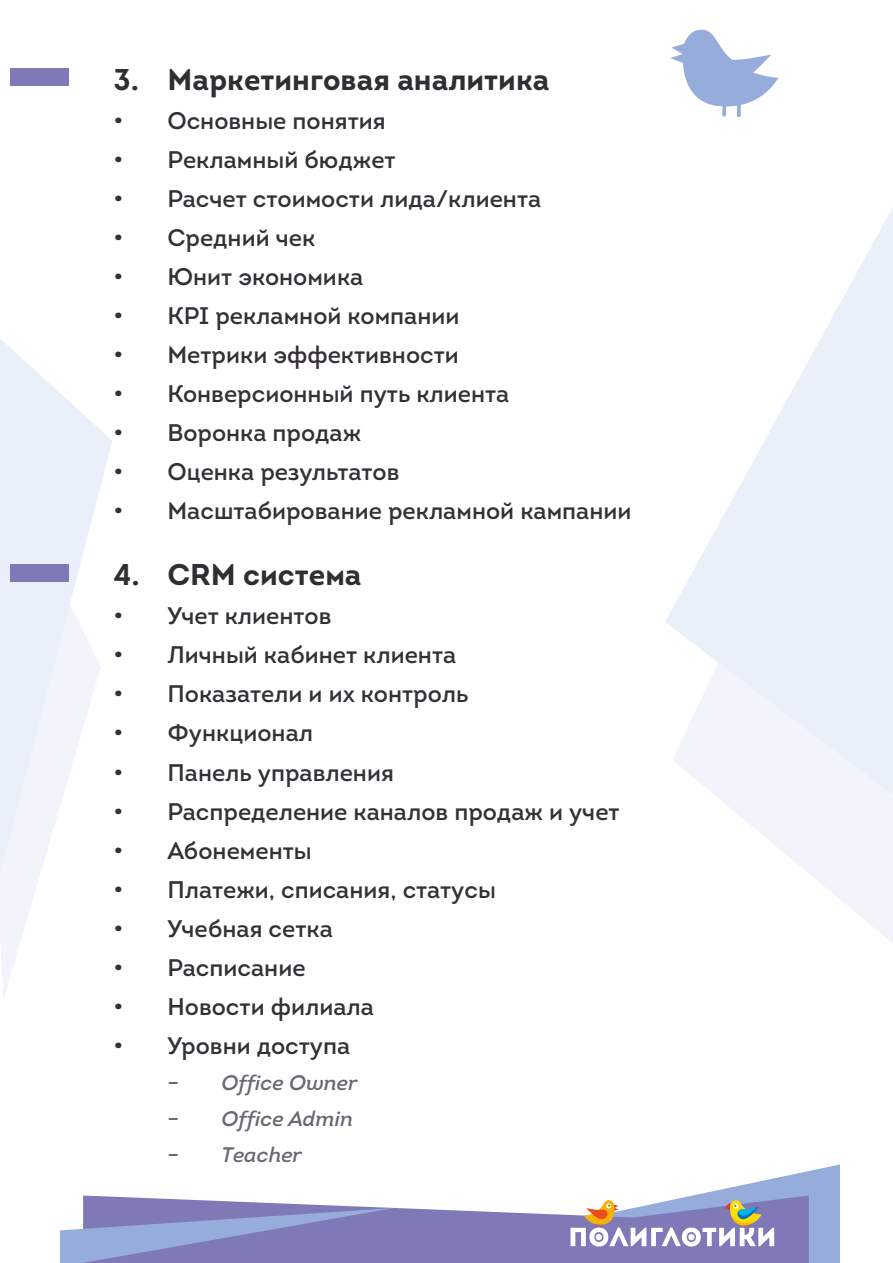
<style>
.page{position:relative;width:893px;height:1263px;background:#fff}
.page>*{position:absolute;margin:0;border:0;box-sizing:border-box;transform-origin:0 0}
.t1{font:700 30px "Intro";color:#312e33}
.t2{font:24px "Intro";color:#343036}
.t3{font:italic 21px "Intro";color:#6b6671}
</style>
<div class="page">
<svg style="left:83px;top:1195px;width:487px;height:68px;fill:#7f79b8"></svg>
<svg style="left:60px;top:1208px;width:334px;height:55px;background:#8a8dc5"></svg>
<svg style="left:570px;top:1164px;width:270px;height:99px"></svg>
<svg style="left:737px;top:98px;width:4px;height:19px"></svg>
<svg style="left:722px;top:97px;width:4px;height:19px"></svg>
<svg style="left:670px;top:29px;width:108px;height:79px"></svg>
<div style="left:695px;top:43px;width:8px;height:8px;background:#96acda;border-radius:50%"></div>
<svg style="left:672px;top:244px;width:221px;height:699px;fill:#f1f5fb"></svg>
<svg style="left:0;top:339px;width:112px;height:144px"></svg>
<svg style="left:0;top:399px;width:101px;height:598px;fill:#f1f5fb"></svg>
<div style="left:10px;top:68px;width:59px;height:18px;background:#7f79b8"></div>
<div style="left:10px;top:564px;width:59px;height:18px;background:#7f79b8"></div>
<p class="t1" style="left:113px;top:61px;width:437px">3. Маркетинговая аналитика</p>
<p class="t2" style="left:113px;top:106px;width:274px">• Основные понятия</p>
<p class="t2" style="left:113px;top:145px;width:284px">• Рекламный бюджет</p>
<p class="t2" style="left:113px;top:184px;width:429px">• Расчет стоимости лида/клиента</p>
<p class="t2" style="left:113px;top:223px;width:203px">• Средний чек</p>
<p class="t2" style="left:113px;top:262px;width:251px">• Юнит экономика</p>
<p class="t2" style="left:113px;top:301px;width:348px">• KPI рекламной компании</p>
<p class="t2" style="left:113px;top:340px;width:347px">• Метрики эффективности</p>
<p class="t2" style="left:113px;top:379px;width:397px">• Конверсионный путь клиента</p>
<p class="t2" style="left:113px;top:418px;width:249px">• Воронка продаж</p>
<p class="t2" style="left:113px;top:457px;width:288px">• Оценка результатов</p>
<p class="t2" style="left:113px;top:496px;width:520px">• Масштабирование рекламной кампании</p>
<p class="t1" style="left:113px;top:556px;width:250px">4. CRM система</p>
<p class="t2" style="left:113px;top:601px;width:220px">• Учет клиентов</p>
<p class="t2" style="left:113px;top:640px;width:344px">• Личный кабинет клиента</p>
<p class="t2" style="left:113px;top:679px;width:356px">• Показатели и их контроль</p>
<p class="t2" style="left:113px;top:718px;width:201px">• Функционал</p>
<p class="t2" style="left:113px;top:757px;width:282px">• Панель управления</p>
<p class="t2" style="left:113px;top:796px;width:508px">• Распределение каналов продаж и учет</p>
<p class="t2" style="left:113px;top:835px;width:200px">• Абонементы</p>
<p class="t2" style="left:113px;top:874px;width:384px">• Платежи, списания, статусы</p>
<p class="t2" style="left:113px;top:913px;width:221px">• Учебная сетка</p>
<p class="t2" style="left:113px;top:952px;width:194px">• Расписание</p>
<p class="t2" style="left:113px;top:991px;width:262px">• Новости филиала</p>
<p class="t2" style="left:113px;top:1030px;width:238px">• Уровни доступа</p>
<p class="t3" style="left:167px;top:1069px;width:192px">– Office Owner</p>
<p class="t3" style="left:167px;top:1105px;width:187px">– Office Admin</p>
<p class="t3" style="left:167px;top:1141px;width:136px">– Teacher</p>
</div>
